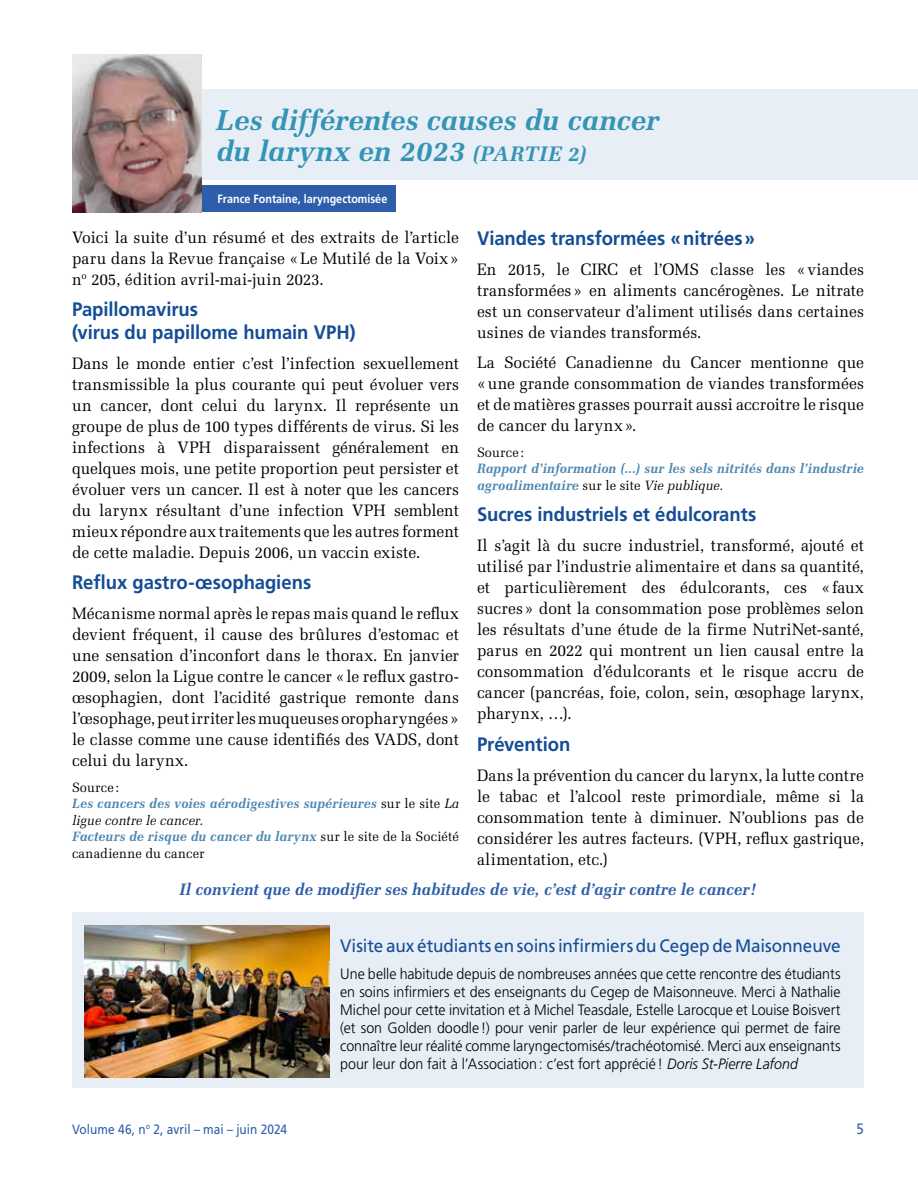
<style>
.page{position:relative;width:918px;height:1188px;background:#fff}
.page>*{position:absolute;margin:0;border:0;box-sizing:border-box;transform-origin:0 0}
.t1{font:italic 700 28.8px/31.2px "Melior LT Std";letter-spacing:-.01em;color:#3494b5}
.t2{font:700 19.5px/22.5px "Frutiger LT Std";letter-spacing:-.005em;color:#144d95;scale:.95 1}
.t3{font:18px "Frutiger LT Std";letter-spacing:-.005em;color:#144d95;scale:.95 1}
.t4{font:16.5px/21px "Melior LT Std";letter-spacing:.005em;color:#000;text-align:justify;scale:.95 1}
.t5{font:italic 700 16.5px "Melior LT Std";letter-spacing:-.005em;color:#2e5eaa;scale:.95 1}
.t6{font:300 15px/18px "Frutiger LT Std";color:#000;text-align:justify;scale:.95 1}
.t7{font:15px "Frutiger LT Std";color:#2e5eaa;scale:.88 1}
.t8{font:italic 700 13.5px/16.5px "Melior LT Std";letter-spacing:.005em;color:#4b86b2;scale:.95 1}
.t9{font:13.5px "Frutiger LT Std";color:#2e5eaa;scale:.88 1}
.t10{font:13.5px "Melior LT Std";letter-spacing:.015em;color:#000;scale:.95 1}
.t11{font:700 12px "Frutiger LT Std";color:#fff;scale:.9 1}
.s1{font-size:21px}
.s2{font-weight:400;font-style:normal;color:#000}
.s3{font-weight:400;color:#000}
.s4{font-style:italic}
</style>
<div class="page">
<div style="left:73px;top:913px;width:791px;height:175px;background:#e7eef6"></div>
<div style="left:72px;top:89px;width:846px;height:91px;background:#e7eef6"></div>
<div style="left:74px;top:185px;width:322px;height:27px;background:#2e5eaa"></div>
<img style="left:72px;top:54px;width:130px;height:158px">
<img style="left:85px;top:925px;width:244px;height:152px">
<h1 class="t1" style="left:216px;top:104px;width:445px">Les différentes causes du cancer du larynx en 2023 <span class="s1">(PARTIE 2)</span></h1>
<p class="t11" style="left:218px;top:192px;width:190px">France Fontaine, laryngectomisée</p>
<p class="t2" style="left:477px;top:227px;width:294px">Viandes transformées «nitrées»</p>
<p class="t4" style="left:477px;top:259px;width:409px">En 2015, le CIRC et l’OMS classe les «viandes transformées» en aliments cancérogènes. Le nitrate est un conservateur d’aliment utilisés dans certaines usines de viandes transformés.</p>
<p class="t4" style="left:477px;top:352px;width:409px">La Société Canadienne du Cancer mentionne que «une grande consommation de viandes transformées et de matières grasses pourrait aussi accroitre le risque de cancer du larynx».</p>
<p class="t10" style="left:477px;top:444px;width:51px">Source:</p>
<p class="t8" style="left:477px;top:460px;width:409px">Rapport d’information (...) sur les sels nitrités dans l’industrie agroalimentaire <span class="s2">sur le site</span> <span class="s3">Vie publique.</span></p>
<p class="t2" style="left:477px;top:503px;width:295px">Sucres industriels et édulcorants</p>
<p class="t4" style="left:477px;top:535px;width:409px">Il s’agit là du sucre industriel, transformé, ajouté et utilisé par l’industrie alimentaire et dans sa quantité, et particulièrement des édulcorants, ces «faux sucres» dont la consommation pose problèmes selon les résultats d’une étude de la firme NutriNet-santé, parus en 2022 qui montrent un lien causal entre la consommation d’édulcorants et le risque accru de cancer (pancréas, foie, colon, sein, œsophage larynx, pharynx, …).</p>
<p class="t2" style="left:477px;top:733px;width:100px">Prévention</p>
<p class="t4" style="left:477px;top:764px;width:409px">Dans la prévention du cancer du larynx, la lutte contre le tabac et l’alcool reste primordiale, même si la consommation tente à diminuer. N’oublions pas de considérer les autres facteurs. (VPH, reflux gastrique, alimentation, etc.)</p>
<p class="t5" style="left:179px;top:879px;width:609px">Il convient que de modifier ses habitudes de vie, c’est d’agir contre le cancer !</p>
<p class="t4" style="left:72px;top:227px;width:409px">Voici la suite d’un résumé et des extraits de l’article paru dans la Revue française «Le Mutilé de la Voix» n<sup>o</sup> 205, édition avril-mai-juin 2023.</p>
<p class="t2" style="left:72px;top:298px;width:300px">Papillomavirus<br>(virus du papillome humain VPH)</p>
<p class="t4" style="left:72px;top:353px;width:409px">Dans le monde entier c’est l’infection sexuellement transmissible la plus courante qui peut évoluer vers un cancer, dont celui du larynx. Il représente un groupe de plus de 100 types différents de virus. Si les infections à VPH disparaissent généralement en quelques mois, une petite proportion peut persister et évoluer vers un cancer. Il est à noter que les cancers du larynx résultant d’une infection VPH semblent mieux répondre aux traitements que les autres forment de cette maladie. Depuis 2006, un vaccin existe.</p>
<p class="t2" style="left:72px;top:571px;width:253px">Reflux gastro-œsophagiens</p>
<p class="t4" style="left:72px;top:603px;width:409px">Mécanisme normal après le repas mais quand le reflux devient fréquent, il cause des brûlures d’estomac et une sensation d’inconfort dans le thorax. En janvier 2009, selon la Ligue contre le cancer «le reflux gastro&shy;œsophagien, dont l’acidité gastrique remonte dans l’œsophage, peut irriter les muqueuses oropharyngées» le classe comme une cause identifiés des VADS, dont celui du larynx.</p>
<p class="t8" style="left:72px;top:779px;width:409px"><span class="s2">Source:<br></span>Les cancers des voies aérodigestives supérieures <span class="s2">sur le site</span> <span class="s3">La ligue contre le cancer.<br></span>Facteurs de risque du cancer du larynx <span class="s2">sur le site de la Société canadienne du cancer</span></p>
<p class="t3" style="left:340px;top:935px;width:528px">Visite aux étudiants en soins infirmiers du Cegep de Maisonneuve</p>
<p class="t6" style="left:340px;top:965px;width:528px">Une belle habitude depuis de nombreuses années que cette rencontre des étudiants en soins infirmiers et des enseignants du Cegep de Maisonneuve. Merci à Nathalie Michel pour cette invitation et à Michel Teasdale, Estelle Larocque et Louise Boisvert (et son Golden doodle!) pour venir parler de leur expérience qui permet de faire connaître leur réalité comme laryngectomisés/trachéotomisé. Merci aux enseignants pour leur don fait à l’Association: c’est fort apprécié! <span class="s4">Doris St-Pierre Lafond</span></p>
<p class="t9" style="left:72px;top:1121px;width:246px">Volume 46, n<sup>o</sup> 2, avril – mai – juin 2024</p>
<p class="t7" style="left:857px;top:1120px;width:10px">5</p>
</div>
